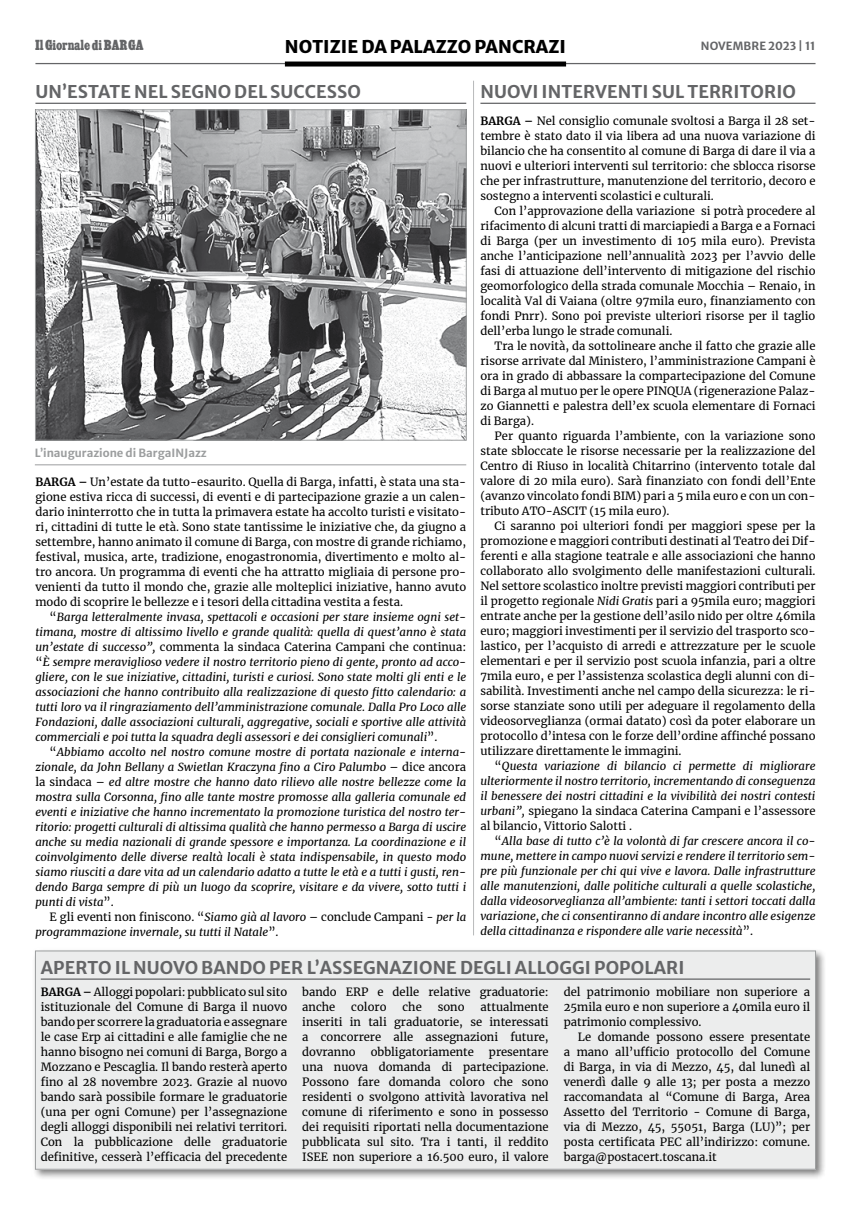
<style>
.page{position:relative;width:851px;height:1205px;background:#fff}
.page>*{position:absolute;margin:0;border:0;box-sizing:border-box;transform-origin:0 0}
.t1{font:700 17.5px "Merriweather Sans";letter-spacing:.005em;color:#646567}
.t2{font:17.5px "Merriweather Sans";letter-spacing:.005em;color:#000}
.t3{font:11.25px/15px "Merriweather";color:#000;text-align:justify}
.t4{font:italic 11.25px/15px "Merriweather";color:#000;text-align:justify}
.t5{font:700 11.25px "Merriweather Sans";color:#9c9e9f}
.t6{font:11.25px "Cairo";color:#646567}
.t7{font:700 11.25px "Merriweather Sans";letter-spacing:.005em;color:#646567}
.s1{font-weight:700}
.s2{font-style:normal}
.s3{font-style:italic}
</style>
<div class="page">
<hr style="left:35px;top:63px;width:780px;height:1px;background:#646567">
<div style="left:285px;top:62px;width:281px;height:5px;background:#000"></div>
<div style="left:32px;top:947px;width:794px;height:233px;background:#000;opacity:.5"></div>
<div style="left:35px;top:951px;width:780px;height:218px;background:#eceded"></div>
<hr style="left:41px;top:978px;width:769px;height:2px;background:#646567">
<div style="left:35px;top:950px;width:780px;height:219px;border:1px solid #9c9e9f"></div>
<hr style="left:35px;top:103px;width:431px;height:1px;background:#646567">
<hr style="left:480px;top:103px;width:335px;height:1px;background:#646567">
<img style="left:37px;top:111px;width:427px;height:327px">
<div style="left:35px;top:109px;width:431px;height:331px;border:1px solid #9c9e9f"></div>
<hr style="left:471px;top:79px;width:4px;height:857px;background:#003882;opacity:.5">
<hr style="left:35px;top:465px;width:431px;height:1px;background:#9c9e9f">
<p class="t6" style="left:35px;top:40px;width:110px">Il Giornale di BARGA</p>
<h1 class="t2" style="left:285px;top:31px;width:282px">NOTIZIE DA PALAZZO PANCRAZI</h1>
<p class="t7" style="left:700px;top:37px;width:116px">NOVEMBRE 2023 | 11</p>
<h1 class="t1" style="left:35px;top:76px;width:327px">UN’ESTATE NEL SEGNO DEL SUCCESSO</h1>
<p class="t5" style="left:35px;top:443px;width:173px">L’inaugurazione di BargaINJazz</p>
<p class="t3" style="left:35px;top:474px;width:432px"><span class="s1">BARGA –</span> Un’estate da tutto-esaurito. Quella di Barga, infatti, è stata una sta&shy;gione estiva ricca di successi, di eventi e di partecipazione grazie a un calen&shy;dario ininterrotto che in tutta la primavera estate ha accolto turisti e visitato&shy;ri, cittadini di tutte le età. Sono state tantissime le iniziative che, da giugno a settembre, hanno animato il comune di Barga, con mostre di grande richiamo, festival, musica, arte, tradizione, enogastronomia, divertimento e molto al&shy;tro ancora. Un programma di eventi che ha attratto migliaia di persone pro&shy;venienti da tutto il mondo che, grazie alle molteplici iniziative, hanno avuto modo di scoprire le bellezze e i tesori della cittadina vestita a festa.</p>
<p class="t4" style="left:35px;top:609px;width:432px;text-indent:14px"><span class="s2">“</span>Barga letteralmente invasa, spettacoli e occasioni per stare insieme ogni set&shy;timana, mostre di altissimo livello e grande qualità: quella di quest’anno è stata un’estate di successo”, <span class="s2">commenta la sindaca Caterina Campani che continua: “</span>È sempre meraviglioso vedere il nostro territorio pieno di gente, pronto ad acco&shy;gliere, con le sue iniziative, cittadini, turisti e curiosi. Sono state molti gli enti e le associazioni che hanno contribuito alla realizzazione di questo fitto calendario: a tutti loro va il ringraziamento dell’amministrazione comunale. Dalla Pro Loco alle Fondazioni, dalle associazioni culturali, aggregative, sociali e sportive alle attività commerciali e poi tutta la squadra degli assessori e dei consiglieri comunali<span class="s2">”.</span></p>
<p class="t4" style="left:35px;top:744px;width:432px;text-indent:14px"><span class="s2">“</span>Abbiamo accolto nel nostro comune mostre di portata nazionale e interna&shy;zionale, da John Bellany a Swietlan Kraczyna fino a Ciro Palumbo <span class="s2">– dice ancora la sindaca –</span> ed altre mostre che hanno dato rilievo alle nostre bellezze come la mostra sulla Corsonna, fino alle tante mostre promosse alla galleria comunale ed eventi e iniziative che hanno incrementato la promozione turistica del nostro ter&shy;ritorio: progetti culturali di altissima qualità che hanno permesso a Barga di uscire anche su media nazionali di grande spessore e importanza. La coordinazione e il coinvolgimento delle diverse realtà locali è stata indispensabile, in questo modo siamo riusciti a dare vita ad un calendario adatto a tutte le età e a tutti i gusti, ren&shy;dendo Barga sempre di più un luogo da scoprire, visitare e da vivere, sotto tutti i punti di vista<span class="s2">”.</span></p>
<p class="t4" style="left:35px;top:908px;width:432px;text-indent:14px"><span class="s2">E gli eventi non finiscono. “</span>Siamo già al lavoro <span class="s2">– conclude Campani -</span> per la programmazione invernale, su tutti il Natale<span class="s2">”.</span></p>
<h1 class="t1" style="left:480px;top:76px;width:317px">NUOVI INTERVENTI SUL TERRITORIO</h1>
<p class="t3" style="left:480px;top:114px;width:336px"><span class="s1">BARGA –</span> Nel consiglio comunale svoltosi a Barga il 28 set&shy;tembre è stato dato il via libera ad una nuova variazione di bilancio che ha consentito al comune di Barga di dare il via a nuovi e ulteriori interventi sul territorio: che sblocca risorse che per infrastrutture, manutenzione del territorio, decoro e sostegno a interventi scolastici e culturali.</p>
<p class="t3" style="left:480px;top:204px;width:336px;text-indent:14px">Con l’approvazione della variazione si potrà procedere al rifacimento di alcuni tratti di marciapiedi a Barga e a Fornaci di Barga (per un investimento di 105 mila euro). Prevista anche l’anticipazione nell’annualità 2023 per l’avvio delle fasi di attuazione dell’intervento di mitigazione del rischio geomorfologico della strada comunale Mocchia – Renaio, in località Val di Vaiana (oltre 97mila euro, finanziamento con fondi Pnrr). Sono poi previste ulteriori risorse per il taglio dell’erba lungo le strade comunali.</p>
<p class="t3" style="left:480px;top:338px;width:336px;text-indent:14px">Tra le novità, da sottolineare anche il fatto che grazie alle risorse arrivate dal Ministero, l’amministrazione Campani è ora in grado di abbassare la compartecipazione del Comune di Barga al mutuo per le opere PINQUA (rigenerazione Palaz&shy;zo Giannetti e palestra dell’ex scuola elementare di Fornaci di Barga).</p>
<p class="t3" style="left:480px;top:428px;width:336px;text-indent:14px">Per quanto riguarda l’ambiente, con la variazione sono state sbloccate le risorse necessarie per la realizzazione del Centro di Riuso in località Chitarrino (intervento totale dal valore di 20 mila euro). Sarà finanziato con fondi dell’Ente (avanzo vincolato fondi BIM) pari a 5 mila euro e con un con&shy;tributo ATO-ASCIT (15 mila euro).</p>
<p class="t3" style="left:480px;top:518px;width:336px;text-indent:14px">Ci saranno poi ulteriori fondi per maggiori spese per la promozione e maggiori contributi destinati al Teatro dei Dif&shy;ferenti e alla stagione teatrale e alle associazioni che hanno collaborato allo svolgimento delle manifestazioni culturali.<br>Nel settore scolastico inoltre previsti maggiori contributi per il progetto regionale <span class="s3">Nidi Gratis</span> pari a 95mila euro; maggiori entrate anche per la gestione dell’asilo nido per oltre 46mila euro; maggiori investimenti per il servizio del trasporto sco&shy;lastico, per l’acquisto di arredi e attrezzature per le scuole elementari e per il servizio post scuola infanzia, pari a oltre 7mila euro, e per l’assistenza scolastica degli alunni con di&shy;sabilità. Investimenti anche nel campo della sicurezza: le ri&shy;sorse stanziate sono utili per adeguare il regolamento della videosorveglianza (ormai datato) così da poter elaborare un protocollo d’intesa con le forze dell’ordine affinché possano utilizzare direttamente le immagini.</p>
<p class="t4" style="left:480px;top:758px;width:336px;text-indent:14px"><span class="s2">“</span>Questa variazione di bilancio ci permette di migliorare ulteriormente il nostro territorio, incrementando di conseguenza il benessere dei nostri cittadini e la vivibilità dei nostri contesti urbani”, <span class="s2">spiegano la sindaca Caterina Campani e l’assessore al bilancio, Vittorio Salotti .</span></p>
<p class="t4" style="left:480px;top:833px;width:336px;text-indent:14px"><span class="s2">“</span>Alla base di tutto c’è la volontà di far crescere ancora il co&shy;mune, mettere in campo nuovi servizi e rendere il territorio sem&shy;pre più funzionale per chi qui vive e lavora. Dalle infrastrutture alle manutenzioni, dalle politiche culturali a quelle scolastiche, dalla videosorveglianza all’ambiente: tanti i settori toccati dalla variazione, che ci consentiranno di andare incontro alle esigenze della cittadinanza e rispondere alle varie necessità<span class="s2">”.</span></p>
<h1 class="t1" style="left:41px;top:952px;width:645px">APERTO IL NUOVO BANDO PER L’ASSEGNAZIONE DEGLI ALLOGGI POPOLARI</h1>
<p class="t3" style="left:41px;top:984px;width:248px"><span class="s1">BARGA –</span> Alloggi popolari: pubblicato sul sito istituzionale del Comune di Barga il nuovo bando per scorrere la graduatoria e assegnare le case Erp ai cittadini e alle famiglie che ne hanno bisogno nei comuni di Barga, Borgo a Mozzano e Pescaglia. Il bando resterà aperto fino al 28 novembre 2023. Grazie al nuovo bando sarà possibile formare le graduatorie (una per ogni Comune) per l’assegnazione degli alloggi disponibili nei relativi territori.<br>Con la pubblicazione delle graduatorie definitive, cesserà l’efficacia del precedente</p>
<p class="t3" style="left:302px;top:983px;width:248px">bando ERP e delle relative graduatorie: anche</p>
<p class="t3" style="left:563px;top:983px;width:248px">del patrimonio mobiliare non superiore a 25mila euro e non superiore a 40mila euro il patrimonio complessivo.</p>
<p class="t3" style="left:563px;top:1028px;width:248px;text-indent:14px">Le domande possono essere presentate a mano all’ufficio protocollo del Comune di Barga, in via di Mezzo, 45, dal lunedì al venerdì dalle 9 alle 13; per posta a mezzo raccomandata al “Comune di Barga, Area Assetto del Territorio - Comune di Barga, via di Mezzo, 45, 55051, Barga (LU)”; per posta certificata PEC all’indirizzo: comune. barga@postacert.toscana.it</p>
<p class="t3" style="left:302px;top:998px;width:248px;text-indent:178px">attualmente inseriti in tali graduatorie, se interessati a concorrere alle assegnazioni future, dovranno</p>
<p class="t3" style="left:351px;top:998px;width:37px">coloro</p>
<p class="t3" style="left:402px;top:998px;width:21px">che</p>
<p class="t3" style="left:437px;top:998px;width:28px">sono</p>
<p class="t3" style="left:370px;top:1043px;width:105px">obbligatoriamente</p>
<p class="t3" style="left:302px;top:1043px;width:248px;text-indent:187px">presentare una nuova domanda di partecipazione.<br>Possono fare domanda coloro che sono residenti o svolgono attività lavorativa nel comune di riferimento e sono in possesso dei requisiti riportati nella documentazione pubblicata sul sito. Tra i tanti, il reddito ISEE non superiore a 16.500 euro, il valore</p>
</div>
